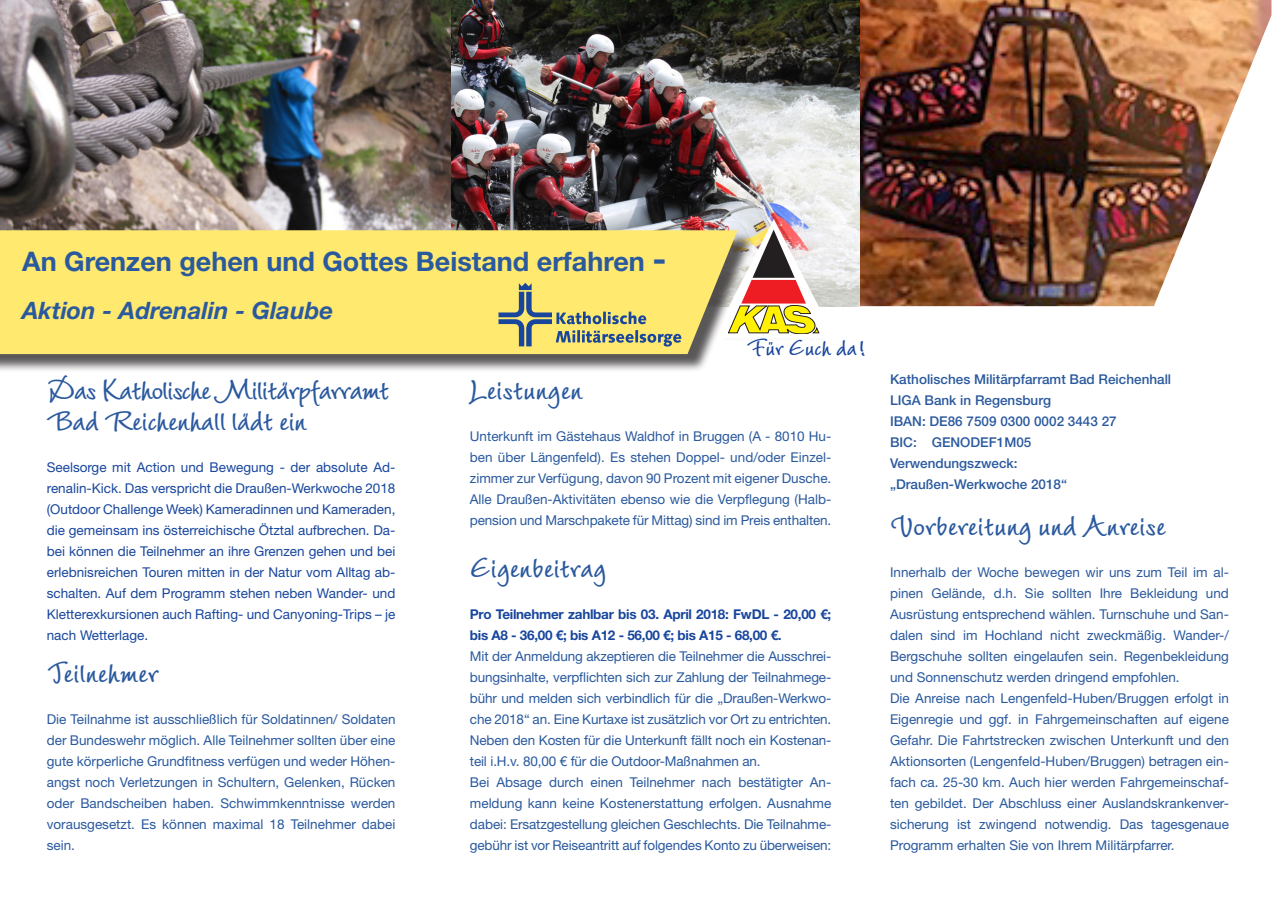
<style>
.page{position:relative;width:1280px;height:910px;background:#fff}
.page>*{position:absolute;margin:0;border:0;box-sizing:border-box;transform-origin:0 0}
.t1{font:700 34.5px "LT Wiesbaden Swing";color:#2a599e}
.t2{font:700 34.5px/31.5px "LT Wiesbaden Swing";letter-spacing:-.03em;color:#2a599e}
.t3{font:700 27px "Helvetica Neue LT";color:#2a599e}
.t4{font:700 27px "LT Wiesbaden Swing";color:#18469d}
.t5{font:italic 700 24px "Helvetica Neue LT";color:#2a599e}
.t6{font:13.5px/21px "Helvetica Neue LT";color:#2a599e;text-align:justify}
.t7{font:13.5px/21px "Helvetica Neue LT";color:#18469d;text-align:justify}
.t8{font:500 13.5px "Helvetica Neue LT";color:#2a599e}
.t9{font:700 13.5px/21px "Helvetica Neue LT";letter-spacing:-.02em;color:#18469d}
.s1{font-size:34.65px}
</style>
<div class="page">
<img style="left:859px;top:0;width:412px;height:306px">
<img style="left:0;top:0;width:859px;height:306px">
<svg style="left:724px;top:219px;width:100px;height:115px"></svg>
<div style="left:0;top:233px;width:755px;height:140px;background:#231f20;opacity:.75"></div>
<div style="left:0;top:230px;width:737px;height:124px;background:#ffe96e"></div>
<svg style="left:498px;top:283px;width:183px;height:64px;background:#d3ca76"></svg>
<p class="t3" style="left:22px;top:245px;width:646px">An Grenzen gehen und Gottes Beistand erfahren <span class="s1">-</span></p>
<p class="t5" style="left:22px;top:296px;width:313px">Aktion - Adrenalin - Glaube</p>
<p class="t4" style="left:747px;top:330px;width:120px">Für Euch da!</p>
<p class="t2" style="left:47px;top:372px;width:344px">Das Katholische Militärpfarramt<br>Bad Reichenhall lädt ein</p>
<p class="t7" style="left:47px;top:457px;width:350px">Seelsorge mit Action und Bewegung - der absolute Ad&shy;renalin-Kick. Das verspricht die Draußen-Werkwoche 2018 (Outdoor Challenge Week) Kameradinnen und Kameraden, die gemeinsam ins österreichische Ötztal aufbrechen. Da&shy;bei können die Teilnehmer an ihre Grenzen gehen und bei erlebnisreichen Touren mitten in der Natur vom Alltag ab&shy;schalten. Auf dem Programm stehen neben Wander- und Kletterexkursionen auch Rafting- und Canyoning-Trips – je nach Wetterlage.</p>
<p class="t1" style="left:47px;top:649px;width:113px">Teilnehmer</p>
<p class="t6" style="left:47px;top:709px;width:350px">Die Teilnahme ist ausschließlich für Soldatinnen/ Soldaten der Bundeswehr möglich. Alle Teilnehmer sollten über eine gute körperliche Grundfitness verfügen und weder Höhen&shy;angst noch Verletzungen in Schultern, Gelenken, Rücken oder Bandscheiben haben. Schwimmkenntnisse werden vorausgesetzt. Es können maximal 18 Teilnehmer dabei sein.</p>
<p class="t1" style="left:470px;top:366px;width:114px">Leistungen</p>
<p class="t6" style="left:470px;top:425px;width:363px">Unterkunft im Gästehaus Waldhof in Bruggen (A - 8010 Hu&shy;ben über Längenfeld). Es stehen Doppel- und/oder Einzel&shy;zimmer zur Verfügung, davon 90 Prozent mit eigener Dusche.</p>
<p class="t6" style="left:470px;top:488px;width:363px">Alle Draußen-Aktivitäten ebenso wie die Verpflegung (Halb&shy;pension und Marschpakete für Mittag) sind im Preis enthalten.</p>
<p class="t1" style="left:470px;top:544px;width:138px">Eigenbeitrag</p>
<p class="t9" style="left:470px;top:603px;width:363px">Pro Teilnehmer zahlbar bis 03. April 2018: FwDL - 20,00 €; bis A8 - 36,00 €; bis A12 - 56,00 €; bis A15 - 68,00 €.</p>
<p class="t6" style="left:470px;top:646px;width:363px">Mit der Anmeldung akzeptieren die Teilnehmer die Ausschrei&shy;bungsinhalte, verpflichten sich zur Zahlung der Teilnahmege&shy;bühr und melden sich verbindlich für die „Draußen-Werkwo&shy;che 2018“ an. Eine Kurtaxe ist zusätzlich vor Ort zu entrichten.<br>Neben den Kosten für die Unterkunft fällt noch ein Kostenan&shy;teil i.H.v. 80,00 € für die Outdoor-Maßnahmen an.</p>
<p class="t6" style="left:470px;top:772px;width:363px">Bei Absage durch einen Teilnehmer nach bestätigter An&shy;meldung kann keine Kostenerstattung erfolgen. Ausnahme dabei: Ersatzgestellung gleichen Geschlechts. Die Teilnahme&shy;gebühr ist vor Reiseantritt auf folgendes Konto zu überweisen:</p>
<p class="t8" style="left:890px;top:371px;width:283px">Katholisches Militärpfarramt Bad Reichenhall</p>
<p class="t8" style="left:890px;top:392px;width:163px">LIGA Bank in Regensburg</p>
<p class="t8" style="left:890px;top:413px;width:228px">IBAN: DE86 7509 0300 0002 3443 27</p>
<p class="t8" style="left:890px;top:434px;width:143px">BIC: GENODEF1M05</p>
<p class="t8" style="left:890px;top:455px;width:129px">Verwendungszweck:</p>
<p class="t8" style="left:890px;top:476px;width:179px">„Draußen-Werkwoche 2018“</p>
<p class="t1" style="left:890px;top:502px;width:277px">Vorbereitung und Anreise</p>
<p class="t6" style="left:890px;top:562px;width:340px">Innerhalb der Woche bewegen wir uns zum Teil im al&shy;pinen Gelände, d.h. Sie sollten Ihre Bekleidung und Ausrüstung entsprechend wählen. Turnschuhe und San&shy;dalen sind im Hochland nicht zweckmäßig. Wander-/ Bergschuhe sollten eingelaufen sein. Regenbekleidung und Sonnenschutz werden dringend empfohlen.</p>
<p class="t6" style="left:890px;top:688px;width:340px">Die Anreise nach Lengenfeld-Huben/Bruggen erfolgt in Eigenregie und ggf. in Fahrgemeinschaften auf eigene Gefahr. Die Fahrtstrecken zwischen Unterkunft und den Aktionsorten (Lengenfeld-Huben/Bruggen) betragen ein&shy;fach ca. 25-30 km. Auch hier werden Fahrgemeinschaf&shy;ten gebildet. Der Abschluss einer Auslandskrankenver&shy;sicherung ist zwingend notwendig. Das tagesgenaue Programm erhalten Sie von Ihrem Militärpfarrer.</p>
</div>
